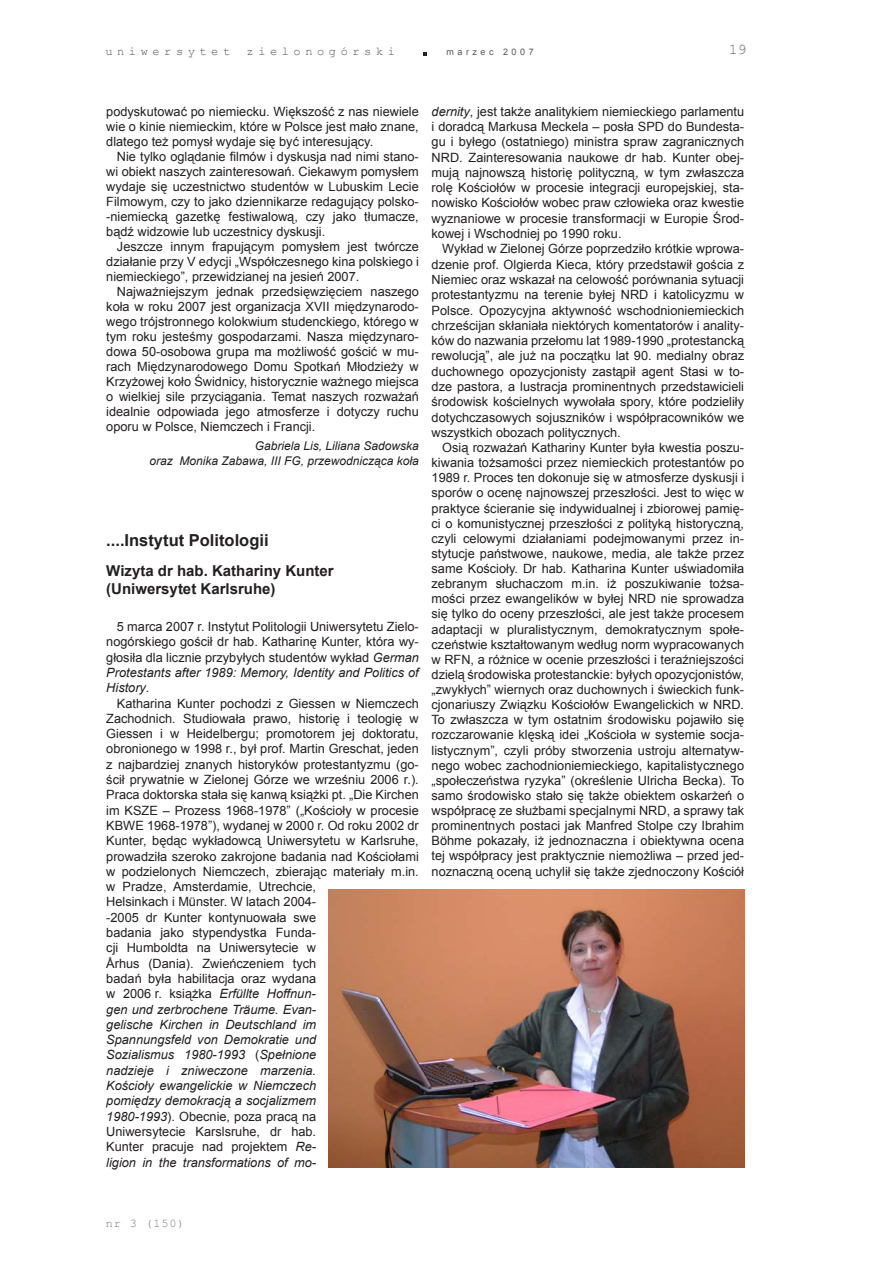
<style>
.page{position:relative;width:893px;height:1263px;background:#fff}
.page>*{position:absolute;margin:0;border:0;box-sizing:border-box;transform-origin:0 0}
.t1{font:700 16.5px "Arial";color:#231f20}
.t2{font:700 15px/18px "Arial";color:#231f20}
.t3{font:15px "Courier New";color:#6c6d70}
.t4{font:12.75px/15.3px "Arial";color:#231f20;text-align:justify}
.t5{font:italic 12px/15.3px "Arial";color:#231f20;text-align:right}
.t6{font:12px "Courier New";letter-spacing:.38em;color:#57585a}
.t7{font:11.85px "Courier New";color:#808285}
.t8{font:9px "Arial";letter-spacing:.39em;color:#57585a}
.s1{font-style:italic}
</style>
<div class="page">
<svg style="left:423px;top:52px;width:4px;height:3px"></svg>
<img style="left:329px;top:889px;width:415px;height:279px">
<p class="t6" style="left:105px;top:44px;width:126px">uniwersytet</p>
<p class="t6" style="left:247px;top:44px;width:150px">zielonogórski</p>
<p class="t8" style="left:447px;top:46px;width:89px">marzec 2007</p>
<p class="t3" style="left:729px;top:40px;width:19px">19</p>
<p class="t4" style="left:106px;top:104px;width:314px">podyskutować po niemiecku. Większość z nas niewiele wie o kinie niemieckim, które w Polsce jest mało znane, dlatego też pomysł wydaje się być interesujący.</p>
<p class="t4" style="left:106px;top:149px;width:314px;text-indent:11px">Nie tylko oglądanie filmów i dyskusja nad nimi stano&shy;wi obiekt naszych zainteresowań. Ciekawym pomysłem wydaje się uczestnictwo studentów w Lubuskim Lecie Filmowym, czy to jako dziennikarze redagujący polsko--niemiecką gazetkę festiwalową, czy jako tłumacze, bądź widzowie lub uczestnicy dyskusji.</p>
<p class="t4" style="left:106px;top:239px;width:314px;text-indent:11px">Jeszcze innym frapującym pomysłem jest twórcze działanie przy V edycji „Współczesnego kina polskiego i niemieckiego”, przewidzianej na jesień 2007.</p>
<p class="t4" style="left:106px;top:284px;width:314px;text-indent:11px">Najważniejszym jednak przedsięwzięciem naszego koła w roku 2007 jest organizacja XVII międzynarodo&shy;wego trójstronnego kolokwium studenckiego, którego w tym roku jesteśmy gospodarzami. Nasza międzynaro&shy;dowa 50-osobowa grupa ma możliwość gościć w mu&shy;rach Międzynarodowego Domu Spotkań Młodzieży w Krzyżowej koło Świdnicy, historycznie ważnego miejsca o wielkiej sile przyciągania. Temat naszych rozważań idealnie odpowiada jego atmosferze i dotyczy ruchu oporu w Polsce, Niemczech i Francji.</p>
<p class="t5" style="left:149px;top:438px;width:271px">Gabriela Lis, Liliana Sadowska<br>oraz Monika Zabawa, III FG, przewodnicząca koła</p>
<p class="t1" style="left:106px;top:529px;width:164px">....Instytut Politologii</p>
<p class="t2" style="left:106px;top:563px;width:229px">Wizyta dr hab. Kathariny Kunter (Uniwersytet Karlsruhe)</p>
<p class="t4" style="left:106px;top:619px;width:314px;text-indent:11px">5 marca 2007 r. Instytut Politologii Uniwersytetu Zielo&shy;nogórskiego gościł dr hab. Katharinę Kunter, która wy&shy;głosiła dla licznie przybyłych studentów wykład <span class="s1">German Protestants after 1989: Memory, Identity and Politics of History</span>.</p>
<p class="t4" style="left:106px;top:695px;width:314px;text-align:left;text-indent:11px">Katharina Kunter pochodzi z Giessen w Niemczech Zachodnich. Studiowała prawo, historię i teologię w Giessen i w Heidelbergu; promotorem jej doktoratu, obronionego w 1998 r., był prof. Martin Greschat, jeden z najbardziej znanych historyków protestantyzmu (go&shy;ścił prywatnie w Zielonej Górze we wrześniu 2006 r.).<br>Praca doktorska stała się kanwą książki pt. „Die Kirchen im KSZE – Prozess 1968-1978” („Kościoły w procesie KBWE 1968-1978”), wydanej w 2000 r. Od roku 2002 dr Kunter, będąc wykładowcą Uniwersytetu w Karlsruhe, prowadziła szeroko zakrojone badania nad Kościołami w podzielonych Niemczech, zbierając materiały m.in. w Pradze, Amsterdamie, Utrechcie,<br>Helsinkach i Münster. W latach 2004-<br>-2005 dr Kunter kontynuowała swe<br>badania jako stypendystka Funda-<br>cji Humboldta na Uniwersytecie w<br>Århus (Dania). Zwieńczeniem tych<br>badań była habilitacja oraz wydana<br>w 2006 r. książka <span class="s1">Erfüllte Hoffnun-<br>gen und zerbrochene Träume. Evan-<br>gelische Kirchen in Deutschland im<br>Spannungsfeld von Demokratie und<br>Sozialismus 1980-1993</span> (<span class="s1">Spełnione<br>nadzieje i zniweczone marzenia.<br>Kościoły ewangelickie w Niemczech<br>pomiędzy demokracją a socjalizmem<br>1980-1993</span>). Obecnie, poza pracą na<br>Uniwersytecie Karslsruhe, dr hab.<br>Kunter pracuje nad projektem <span class="s1">Re-<br>ligion in the transformations of mo-</span></p>
<p class="t4" style="left:432px;top:104px;width:314px"><span class="s1">dernity</span>, jest także analitykiem niemieckiego parlamentu i doradcą Markusa Meckela – posła SPD do Bundesta&shy;gu i byłego (ostatniego) ministra spraw zagranicznych NRD. Zainteresowania naukowe dr hab. Kunter obej&shy;mują najnowszą historię polityczną, w tym zwłaszcza rolę Kościołów w procesie integracji europejskiej, sta&shy;nowisko Kościołów wobec praw człowieka oraz kwestie wyznaniowe w procesie transformacji w Europie Środ&shy;kowej i Wschodniej po 1990 roku.</p>
<p class="t4" style="left:432px;top:241px;width:314px;text-indent:11px">Wykład w Zielonej Górze poprzedziło krótkie wprowa&shy;dzenie prof. Olgierda Kieca, który przedstawił gościa z Niemiec oraz wskazał na celowość porównania sytuacji protestantyzmu na terenie byłej NRD i katolicyzmu w Polsce. Opozycyjna aktywność wschodnioniemieckich chrześcijan skłaniała niektórych komentatorów i anality&shy;ków do nazwania przełomu lat 1989-1990 „protestancką rewolucją”, ale już na początku lat 90. medialny obraz duchownego opozycjonisty zastąpił agent Stasi w to&shy;dze pastora, a lustracja prominentnych przedstawicieli środowisk kościelnych wywołała spory, które podzieliły dotychczasowych sojuszników i współpracowników we wszystkich obozach politycznych.</p>
<p class="t4" style="left:432px;top:440px;width:314px;text-indent:11px">Osią rozważań Kathariny Kunter była kwestia poszu&shy;kiwania tożsamości przez niemieckich protestantów po 1989 r. Proces ten dokonuje się w atmosferze dyskusji i sporów o ocenę najnowszej przeszłości. Jest to więc w praktyce ścieranie się indywidualnej i zbiorowej pamię&shy;ci o komunistycznej przeszłości z polityką historyczną, czyli celowymi działaniami podejmowanymi przez in&shy;stytucje państwowe, naukowe, media, ale także przez same Kościoły. Dr hab. Katharina Kunter uświadomiła zebranym słuchaczom m.in. iż poszukiwanie tożsa&shy;mości przez ewangelików w byłej NRD nie sprowadza się tylko do oceny przeszłości, ale jest także procesem adaptacji w pluralistycznym, demokratycznym społe&shy;czeństwie kształtowanym według norm wypracowanych w RFN, a różnice w ocenie przeszłości i teraźniejszości dzielą środowiska protestanckie: byłych opozycjonistów, „zwykłych” wiernych oraz duchownych i świeckich funk&shy;cjonariuszy Związku Kościołów Ewangelickich w NRD.<br>To zwłaszcza w tym ostatnim środowisku pojawiło się rozczarowanie klęską idei „Kościoła w systemie socja&shy;listycznym”, czyli próby stworzenia ustroju alternatyw&shy;nego wobec zachodnioniemieckiego, kapitalistycznego „społeczeństwa ryzyka” (określenie Ulricha Becka). To samo środowisko stało się także obiektem oskarżeń o współpracę ze służbami specjalnymi NRD, a sprawy tak prominentnych postaci jak Manfred Stolpe czy Ibrahim Böhme pokazały, iż jednoznaczna i obiektywna ocena tej współpracy jest praktycznie niemożliwa – przed jed&shy;noznaczną oceną uchylił się także zjednoczony Kościół</p>
<p class="t7" style="left:106px;top:1216px;width:80px">nr 3 (150)</p>
</div>
